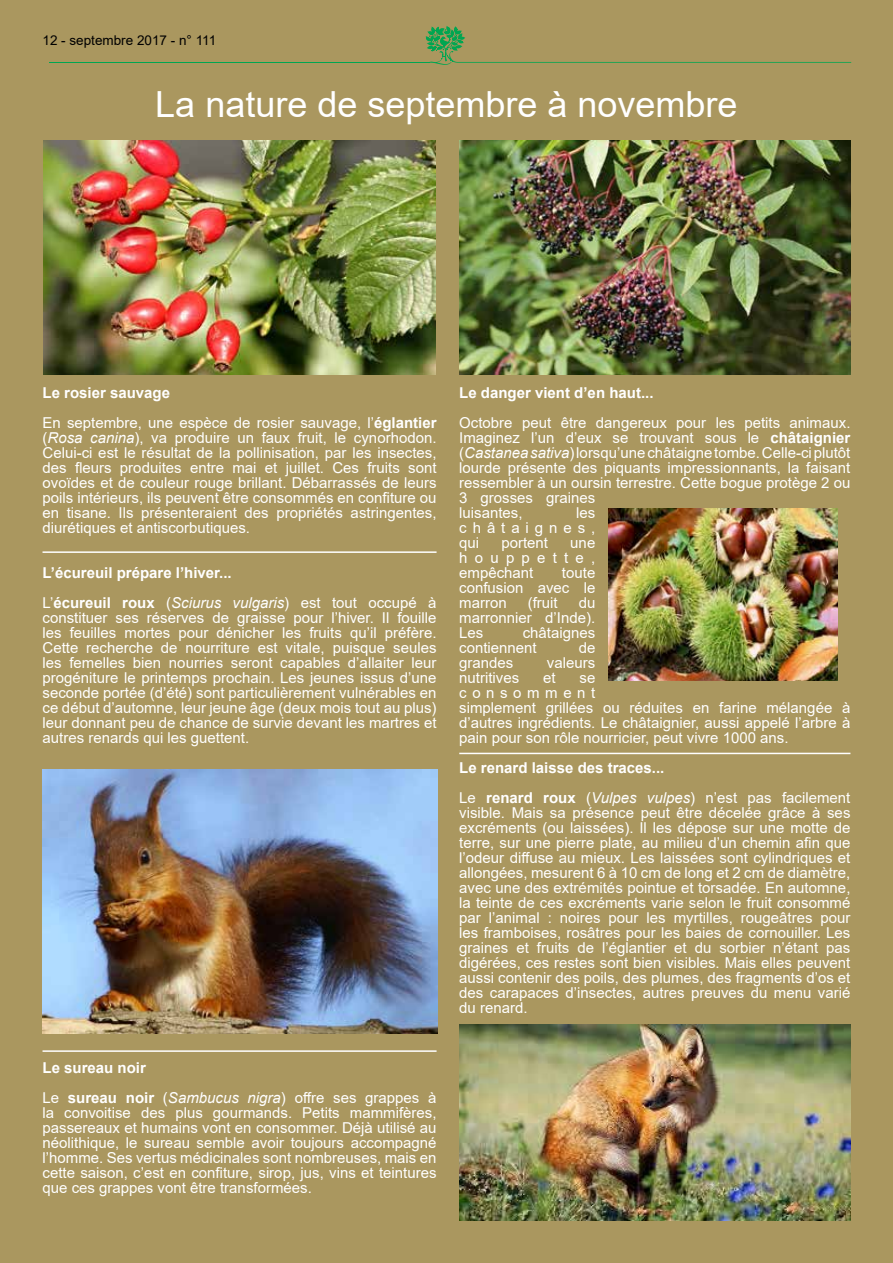
<style>
.page{position:relative;width:893px;height:1263px;background:#aa975f}
.page>*{position:absolute;margin:0;border:0;box-sizing:border-box;transform-origin:0 0}
.t1{font:36px "Arial";color:#fff}
.t2{font:15px/15px "Arial";color:#fff;text-align:justify}
.t3{font:700 15px/30px "Arial";color:#fff}
.t4{font:13.5px "Arial";color:#000}
.s1{font-weight:700}
.s2{font-style:italic}
.s3{font-weight:400}
.s4{font-weight:400;font-style:italic}
</style>
<div class="page">
<hr style="left:43px;top:551px;width:394px;height:2px;background:#fff">
<hr style="left:43px;top:1050px;width:394px;height:2px;background:#fff">
<hr style="left:459px;top:753px;width:391px;height:1px;background:#fff">
<img style="left:44px;top:140px;width:391px;height:234px">
<img style="left:43px;top:770px;width:395px;height:263px">
<img style="left:459px;top:140px;width:391px;height:234px">
<img style="left:608px;top:509px;width:230px;height:171px">
<img style="left:459px;top:1025px;width:391px;height:195px">
<p class="t4" style="left:43px;top:31px;width:175px">12 - septembre 2017 - n° 111</p>
<h1 class="t1" style="left:155px;top:79px;width:584px">La nature de septembre à novembre</h1>
<p class="t2" style="left:43px;top:377px;width:396px;line-height:30px"><span class="s1">Le rosier sauvage<br></span>En septembre, une espèce de rosier sauvage, l’<span class="s1">églantier</span></p>
<p class="t2" style="left:43px;top:430px;width:396px">(<span class="s2">Rosa canina</span>), va produire un faux fruit, le cynorhodon.<br>Celui-ci est le résultat de la pollinisation, par les insectes, des fleurs produites entre mai et juillet. Ces fruits sont ovoïdes et de couleur rouge brillant. Débarrassés de leurs poils intérieurs, ils peuvent être consommés en confiture ou en tisane. Ils présenteraient des propriétés astringentes, diurétiques et antiscorbutiques.</p>
<p class="t3" style="left:43px;top:558px;width:396px">L’écureuil prépare l’hiver...<br><span class="s3">L’</span>écureuil roux <span class="s3">(</span><span class="s4">Sciurus vulgaris</span><span class="s3">) est tout occupé à</span></p>
<p class="t2" style="left:43px;top:610px;width:396px">constituer ses réserves de graisse pour l’hiver. Il fouille les feuilles mortes pour dénicher les fruits qu’il préfère.<br>Cette recherche de nourriture est vitale, puisque seules les femelles bien nourries seront capables d’allaiter leur progéniture le printemps prochain. Les jeunes issus d’une seconde portée (d’été) sont particulièrement vulnérables en ce début d’automne, leur jeune âge (deux mois tout au plus) leur donnant peu de chance de survie devant les martres et autres renards qui les guettent.</p>
<p class="t3" style="left:43px;top:1053px;width:396px">Le sureau noir<br><span class="s3">Le</span> sureau noir <span class="s3">(</span><span class="s4">Sambucus nigra</span><span class="s3">) offre ses grappes à</span></p>
<p class="t2" style="left:43px;top:1105px;width:396px">la convoitise des plus gourmands. Petits mammifères, passereaux et humains vont en consommer. Déjà utilisé au néolithique, le sureau semble avoir toujours accompagné l’homme. Ses vertus médicinales sont nombreuses, mais en cette saison, c’est en confiture, sirop, jus, vins et teintures que ces grappes vont être transformées.</p>
<p class="t3" style="left:459px;top:378px;width:196px">Le danger vient d’en haut...</p>
<p class="t2" style="left:459px;top:415px;width:393px;text-align:left">Octobre peut être dangereux pour les petits animaux.<br>Imaginez l’un d’eux se trouvant sous le <span class="s1">châtaignier </span>(<span class="s2">Castanea sativa</span>) lorsqu’une châtaigne tombe. Celle-ci plutôt lourde présente des piquants impressionnants, la faisant ressembler à un oursin terrestre. Cette bogue protège 2 ou 3 grosses graines<br>luisantes,</p>
<p class="t2" style="left:459px;top:505px;width:138px;text-indent:117px">les châtaignes, qui</p>
<p class="t2" style="left:501px;top:535px;width:48px">portent</p>
<p class="t2" style="left:459px;top:535px;width:138px;text-indent:111px">une houppette, empêchant</p>
<p class="t2" style="left:459px;top:565px;width:138px;text-indent:103px">toute confusion avec le marron</p>
<p class="t2" style="left:528px;top:595px;width:31px">(fruit</p>
<p class="t2" style="left:459px;top:595px;width:138px;text-indent:119px">du marronnier d’Inde).<br>Les</p>
<p class="t2" style="left:459px;top:625px;width:138px;text-indent:64px">châtaignes contiennent</p>
<p class="t2" style="left:579px;top:640px;width:18px">de</p>
<p class="t2" style="left:459px;top:655px;width:56px">grandes</p>
<p class="t2" style="left:547px;top:655px;width:50px">valeurs</p>
<p class="t2" style="left:459px;top:670px;width:62px">nutritives</p>
<p class="t2" style="left:543px;top:670px;width:14px">et</p>
<p class="t2" style="left:459px;top:670px;width:393px;text-align:left;text-indent:120px">se<br>consomment<br>simplement grillées ou réduites en farine mélangée à d’autres ingrédients. Le châtaignier, aussi appelé l’arbre à pain pour son rôle nourricier, peut vivre 1000 ans.</p>
<p class="t3" style="left:459px;top:753px;width:393px">Le renard laisse des traces...<br><span class="s3">Le</span> renard roux <span class="s3">(</span><span class="s4">Vulpes vulpes</span><span class="s3">) n’est pas facilement</span></p>
<p class="t2" style="left:459px;top:805px;width:393px">visible. Mais sa présence peut être décelée grâce à ses excréments (ou laissées). Il les dépose sur une motte de terre, sur une pierre plate, au milieu d’un chemin afin que l’odeur diffuse au mieux. Les laissées sont cylindriques et allongées, mesurent 6 à 10 cm de long et 2 cm de diamètre, avec une des extrémités pointue et torsadée. En automne, la teinte de ces excréments varie selon le fruit consommé par l’animal : noires pour les myrtilles, rougeâtres pour les framboises, rosâtres pour les baies de cornouiller. Les graines et fruits de l’églantier et du sorbier n’étant pas digérées, ces restes sont bien visibles. Mais elles peuvent aussi contenir des poils, des plumes, des fragments d’os et des carapaces d’insectes, autres preuves du menu varié du renard.</p>
</div>
